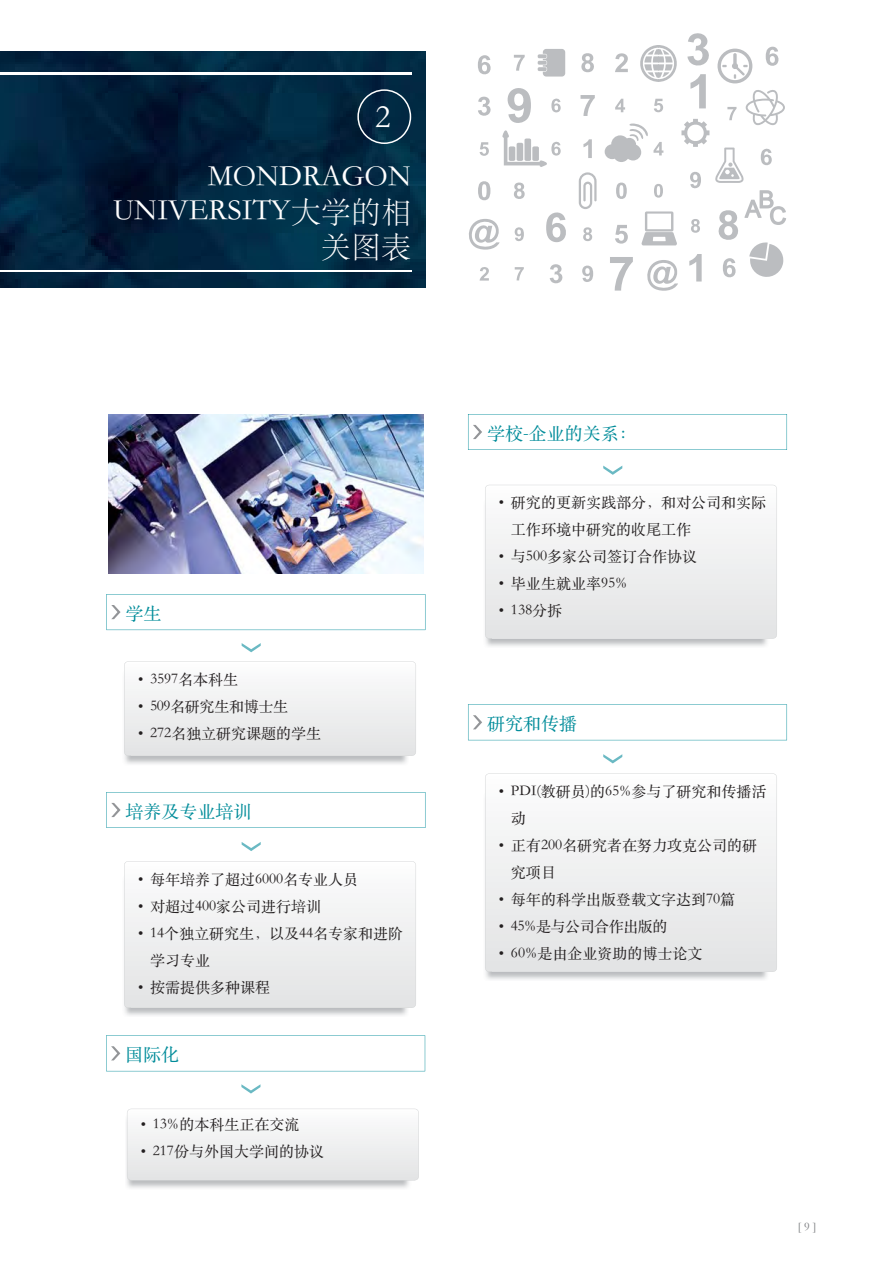
<style>
.page{position:relative;width:893px;height:1263px;background:#fff}
.page>*{position:absolute;margin:0;border:0;box-sizing:border-box;transform-origin:0 0}
.t1{font:33px "ST Songti SC Light";color:#fff}
.t2{font:30px/34.5px "ST Songti SC Light";color:#fff;text-align:right}
.t3{font:18px "ST Songti SC Regular";color:#008c9a}
.t4{font:15px/27px "ST Songti SC Regular";color:#231f20}
.t5{font:15px "ST Songti SC Regular";letter-spacing:-.03em;color:#231f20}
.t6{font:12px "ST Songti SC Regular";color:#808285}
</style>
<div class="page">
<svg style="left:478px;top:96px;width:13px;height:20px"></svg>
<svg style="left:615px;top:99px;width:10px;height:13px"></svg>
<svg style="left:479px;top:142px;width:10px;height:14px"></svg>
<svg style="left:478px;top:55px;width:13px;height:20px"></svg>
<svg style="left:765px;top:46px;width:14px;height:20px"></svg>
<svg style="left:583px;top:139px;width:9px;height:19px"></svg>
<svg style="left:615px;top:53px;width:12px;height:19px"></svg>
<svg style="left:479px;top:267px;width:10px;height:14px"></svg>
<svg style="left:549px;top:264px;width:14px;height:20px"></svg>
<svg style="left:615px;top:225px;width:13px;height:19px"></svg>
<svg style="left:654px;top:99px;width:9px;height:13px"></svg>
<svg style="left:546px;top:212px;width:20px;height:31px"></svg>
<svg style="left:760px;top:148px;width:12px;height:18px"></svg>
<svg style="left:610px;top:257px;width:23px;height:34px"></svg>
<svg style="left:580px;top:95px;width:14px;height:21px"></svg>
<svg style="left:514px;top:55px;width:10px;height:16px"></svg>
<svg style="left:514px;top:267px;width:10px;height:13px"></svg>
<svg style="left:581px;top:53px;width:13px;height:20px"></svg>
<svg style="left:514px;top:182px;width:11px;height:17px"></svg>
<svg style="left:583px;top:227px;width:9px;height:14px"></svg>
<svg style="left:582px;top:265px;width:11px;height:17px"></svg>
<svg style="left:514px;top:227px;width:10px;height:14px"></svg>
<svg style="left:478px;top:181px;width:12px;height:20px"></svg>
<svg style="left:616px;top:182px;width:10px;height:17px"></svg>
<svg style="left:654px;top:184px;width:9px;height:14px"></svg>
<svg style="left:690px;top:74px;width:15px;height:34px"></svg>
<svg style="left:689px;top:254px;width:12px;height:28px"></svg>
<svg style="left:687px;top:33px;width:22px;height:33px"></svg>
<svg style="left:727px;top:107px;width:9px;height:13px"></svg>
<svg style="left:691px;top:219px;width:9px;height:14px"></svg>
<svg style="left:690px;top:172px;width:11px;height:17px"></svg>
<svg style="left:537px;top:49px;width:28px;height:28px"></svg>
<svg style="left:717px;top:49px;width:35px;height:34px"></svg>
<svg style="left:502px;top:88px;width:59px;height:79px"></svg>
<svg style="left:647px;top:260px;width:31px;height:31px"></svg>
<svg style="left:469px;top:219px;width:31px;height:31px"></svg>
<svg style="left:640px;top:45px;width:37px;height:37px"></svg>
<svg style="left:604px;top:123px;width:59px;height:39px"></svg>
<svg style="left:718px;top:190px;width:68px;height:88px"></svg>
<svg style="left:745px;top:90px;width:40px;height:35px"></svg>
<svg style="left:641px;top:211px;width:36px;height:34px"></svg>
<svg style="left:578px;top:172px;width:18px;height:37px"></svg>
<svg style="left:715px;top:148px;width:29px;height:35px"></svg>
<svg style="left:681px;top:119px;width:28px;height:28px"></svg>
<img style="left:0;top:51px;width:425px;height:237px">
<svg style="left:357px;top:89px;width:54px;height:55px;background:#163850"></svg>
<hr style="left:0;top:72px;width:411px;height:3px;background:#fff">
<hr style="left:0;top:270px;width:411px;height:1px;background:#fff">
<svg style="left:106px;top:594px;width:319px;height:36px"></svg>
<svg style="left:106px;top:1035px;width:319px;height:36px"></svg>
<svg style="left:106px;top:792px;width:319px;height:36px"></svg>
<svg style="left:468px;top:704px;width:319px;height:36px"></svg>
<svg style="left:468px;top:414px;width:319px;height:36px"></svg>
<svg style="left:242px;top:643px;width:19px;height:9px"></svg>
<svg style="left:241px;top:1084px;width:19px;height:10px"></svg>
<svg style="left:242px;top:842px;width:19px;height:9px"></svg>
<svg style="left:603px;top:754px;width:19px;height:9px"></svg>
<svg style="left:603px;top:466px;width:19px;height:9px"></svg>
<img style="left:124px;top:756px;width:283px;height:8px">
<svg style="left:124px;top:661px;width:292px;height:95px"></svg>
<img style="left:126px;top:1119px;width:285px;height:69px">
<svg style="left:127px;top:1109px;width:292px;height:71px"></svg>
<img style="left:124px;top:1008px;width:283px;height:8px">
<svg style="left:124px;top:861px;width:292px;height:147px"></svg>
<img style="left:485px;top:639px;width:282px;height:7px">
<svg style="left:485px;top:485px;width:292px;height:154px"></svg>
<img style="left:485px;top:972px;width:282px;height:8px">
<svg style="left:485px;top:773px;width:292px;height:199px;fill:#eff0f0"></svg>
<img style="left:108px;top:414px;width:315px;height:160px">
<h1 class="t1" style="left:375px;top:94px;width:17px">2</h1>
<h2 class="t2" style="left:113px;top:159px;width:300px">MONDRAGON<br>UNIVERSITY大学的相关图表</h2>
<p class="t3" style="left:125px;top:600px;width:37px">学生</p>
<p class="t4" style="left:138px;top:665px;width:185px">･ 3597名本科生<br>･ 509名研究生和博士生<br>･ 272名独立研究课题的学生</p>
<p class="t3" style="left:125px;top:798px;width:127px">培养及专业培训</p>
<p class="t4" style="left:138px;top:865px;width:222px">･ 每年培养了超过6000名专业人员</p>
<p class="t4" style="left:138px;top:892px;width:185px">･ 对超过400家公司进行培训</p>
<p class="t4" style="left:138px;top:919px;width:267px">･ 14个独立研究生，以及44名专家和进阶</p>
<p class="t4" style="left:150px;top:946px;width:62px">学习专业</p>
<p class="t4" style="left:138px;top:973px;width:134px">･ 按需提供多种课程</p>
<p class="t3" style="left:125px;top:1041px;width:55px">国际化</p>
<p class="t4" style="left:141px;top:1110px;width:185px">･ 13%的本科生正在交流<br>･ 217份与外国大学间的协议</p>
<p class="t3" style="left:487px;top:420px;width:151px">学校-企业的关系：</p>
<p class="t4" style="left:499px;top:488px;width:268px">･ 研究的更新实践部分，和对公司和实际</p>
<p class="t4" style="left:511px;top:515px;width:181px">工作环境中研究的收尾工作</p>
<p class="t4" style="left:499px;top:542px;width:200px">･ 与500多家公司签订合作协议</p>
<p class="t4" style="left:499px;top:569px;width:130px">･ 毕业生就业率95%</p>
<p class="t4" style="left:499px;top:596px;width:65px">･ 138分拆</p>
<p class="t3" style="left:487px;top:710px;width:91px">研究和传播</p>
<p class="t4" style="left:499px;top:777px;width:269px">･ PDI(教研员)的65%参与了研究和传播活</p>
<p class="t4" style="left:511px;top:804px;width:16px">动</p>
<p class="t4" style="left:499px;top:831px;width:260px">･ 正有200名研究者在努力攻克公司的研</p>
<p class="t4" style="left:511px;top:858px;width:46px">究项目</p>
<p class="t4" style="left:499px;top:885px;width:238px">･ 每年的科学出版登载文字达到70篇</p>
<p class="t5" style="left:499px;top:915px;width:170px">･ 45%是与公司合作出版的</p>
<p class="t4" style="left:499px;top:939px;width:205px">･ 60%是由企业资助的博士论文</p>
<p class="t6" style="left:797px;top:1218px;width:20px">[ 9 ]</p>
</div>
